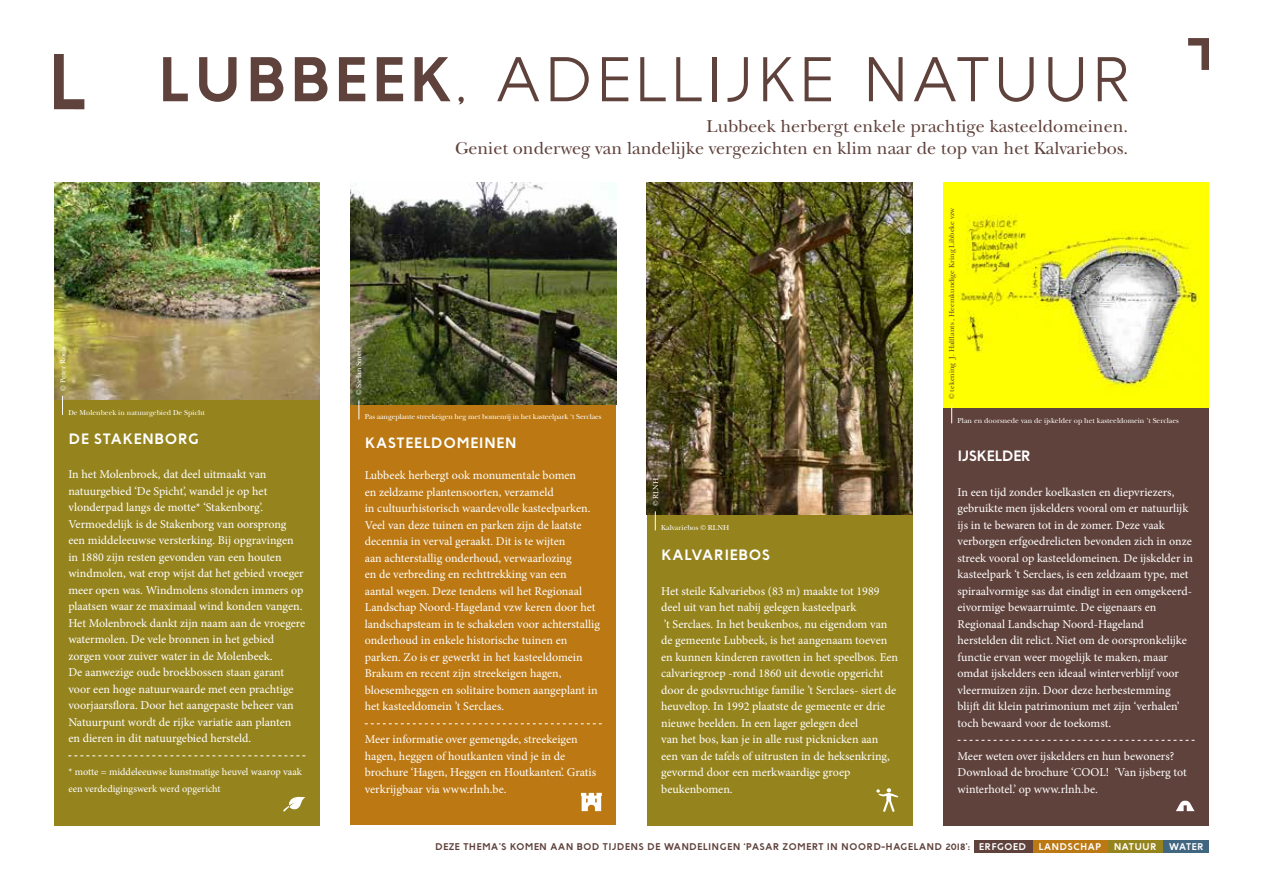
<style>
.page{position:relative;width:1263px;height:893px;background:#fff}
.page>*{position:absolute;margin:0;border:0;box-sizing:border-box;transform-origin:0 0}
.t1{font:500 63px "Baufra";letter-spacing:.03em;color:#60423c}
.t2{font:18px/21.6px "New Baskerville Std";color:#60423c;text-align:right}
.t3{font:700 15px "Baufra";letter-spacing:.01em;color:#fff}
.t4{font:700 15px "Baufra";letter-spacing:-.05em;color:#fff}
.t5{font:12px/16.5px "Minion Pro";color:#fff}
.t6{font:10.2px/16.5px "Minion Pro";color:#fff}
.t7{font:700 9.75px "Baufra";letter-spacing:.01em;color:#60423c}
.t8{font:7.5px "New Baskerville Std";color:#fff}
.t9{font:7.5px "New Baskerville Std";letter-spacing:-.02em;color:#fff}
.t10{font:7.5px "New Baskerville Std";color:#60423c}
.s1{font-weight:700}
.s2{color:#fff}
</style>
<div class="page">
<div style="left:1032px;top:840px;width:76px;height:13px;background:#bb7813"></div>
<div style="left:974px;top:840px;width:58px;height:13px;background:#60423c"></div>
<div style="left:1108px;top:840px;width:55px;height:13px;background:#95841e"></div>
<div style="left:1163px;top:840px;width:46px;height:13px;background:#416680"></div>
<div style="left:54px;top:393px;width:266px;height:432px;background:#95841e"></div>
<svg style="left:68px;top:755px;width:237px;height:1px"></svg>
<img style="left:54px;top:182px;width:266px;height:217px">
<div style="left:350px;top:192px;width:266px;height:633px;background:#bb7813"></div>
<svg style="left:365px;top:723px;width:237px;height:1px"></svg>
<img style="left:350px;top:182px;width:266px;height:222px">
<div style="left:647px;top:361px;width:265px;height:464px;background:#95841e"></div>
<img style="left:647px;top:182px;width:265px;height:333px">
<div style="left:943px;top:361px;width:266px;height:464px;background:#60423c"></div>
<svg style="left:957px;top:740px;width:237px;height:1px"></svg>
<div style="left:943px;top:182px;width:266px;height:226px;background:#ff0"></div>
<img style="left:957px;top:214px;width:243px;height:173px">
<svg style="left:1188px;top:38px;width:21px;height:32px"></svg>
<svg style="left:54px;top:54px;width:30px;height:55px"></svg>
<svg style="left:283px;top:796px;width:22px;height:16px"></svg>
<svg style="left:876px;top:788px;width:22px;height:24px"></svg>
<svg style="left:581px;top:793px;width:21px;height:18px"></svg>
<svg style="left:1176px;top:800px;width:18px;height:11px"></svg>
<svg style="left:62px;top:396px;width:1px;height:19px"></svg>
<svg style="left:358px;top:400px;width:1px;height:19px"></svg>
<svg style="left:951px;top:404px;width:1px;height:19px"></svg>
<svg style="left:655px;top:511px;width:1px;height:19px"></svg>
<h1 class="t1" style="left:157px;top:39px;width:977px"><span class="s1">LUBBEEK</span>, ADELLIJKE NATUUR</h1>
<p class="t8" style="left:59px;top:391px;width:46px;rotate:-90deg">© Peter Roels</p>
<p class="t9" style="left:354px;top:395px;width:49px;rotate:-90deg">© Stefan Smets</p>
<h2 class="t2" style="left:455px;top:116px;width:674px">Lubbeek herbergt enkele prachtige kasteeldomeinen.<br>Geniet onderweg van landelijke vergezichten en klim naar de top van het Kalvariebos.</h2>
<p class="t10" style="left:947px;top:399px;width:193px;rotate:-90deg">© tekening J. Halflants , Heemkundige Kring Libbeke vzw</p>
<p class="t8" style="left:68px;top:408px;width:138px">De Molenbeek in natuurgebied De Spicht</p>
<p class="t3" style="left:68px;top:428px;width:132px">DE STAKENBORG</p>
<p class="t5" style="left:68px;top:466px;width:238px">In het Molenbroek, dat deel uitmaakt van natuurgebied ‘De Spicht’, wandel je op het vlonderpad langs de motte* ‘Stakenborg’.<br>Vermoedelijk is de Stakenborg van oorsprong een middeleeuwse versterking. Bij opgravingen in 1880 zijn resten gevonden van een houten windmolen, wat erop wijst dat het gebied vroeger meer open was. Windmolens stonden immers op plaatsen waar ze maximaal wind konden vangen.<br>Het Molenbroek dankt zijn naam aan de vroegere watermolen. De vele bronnen in het gebied zorgen voor zuiver water in de Molenbeek.<br>De aanwezige oude broekbossen staan garant voor een hoge natuurwaarde met een prachtige voorjaarsflora. Door het aangepaste beheer van Natuurpunt wordt de rijke variatie aan planten en dieren in dit natuurgebied hersteld.</p>
<p class="t6" style="left:68px;top:764px;width:235px">* motte = middeleeuwse kunstmatige heuvel waarop vaak een verdedigingswerk werd opgericht</p>
<p class="t9" style="left:365px;top:413px;width:238px">Pas aangeplante streekeigen heg met bomenrij in het kasteelpark ‘t Serclaes</p>
<p class="t3" style="left:365px;top:432px;width:154px">KASTEELDOMEINEN</p>
<p class="t5" style="left:365px;top:467px;width:237px">Lubbeek herbergt ook monumentale bomen<br>en zeldzame plantensoorten, verzameld<br>in cultuurhistorisch waardevolle kasteelparken.<br>Veel van deze tuinen en parken zijn de laatste decennia in verval geraakt. Dit is te wijten<br>aan achterstallig onderhoud, verwaarlozing<br>en de verbreding en rechttrekking van een<br>aantal wegen. Deze tendens wil het Regionaal Landschap Noord-Hageland vzw keren door het landschapsteam in te schakelen voor achterstallig onderhoud in enkele historische tuinen en parken. Zo is er gewerkt in het kasteeldomein Brakum en recent zijn streekeigen hagen, bloesemheggen en solitaire bomen aangeplant in het kasteeldomein ’t Serclaes.</p>
<p class="t5" style="left:365px;top:731px;width:233px">Meer informatie over gemengde, streekeigen hagen, heggen of houtkanten vind je in de brochure ‘Hagen, Heggen en Houtkanten’. Gratis verkrijgbaar via www.rlnh.be.</p>
<p class="t8" style="left:651px;top:506px;width:30px;rotate:-90deg">© RLNH</p>
<p class="t8" style="left:661px;top:524px;width:70px">Kalvariebos © RLNH</p>
<p class="t3" style="left:661px;top:544px;width:110px">KALVARIEBOS</p>
<p class="t5" style="left:661px;top:583px;width:239px">Het steile Kalvariebos (83 m) maakte tot 1989 deel uit van het nabij gelegen kasteelpark<br>’t Serclaes. In het beukenbos, nu eigendom van de gemeente Lubbeek, is het aangenaam toeven en kunnen kinderen ravotten in het speelbos. Een calvariegroep -rond 1860 uit devotie opgericht door de godsvruchtige familie ’t Serclaes- siert de heuveltop. In 1992 plaatste de gemeente er drie nieuwe beelden. In een lager gelegen deel<br>van het bos, kan je in alle rust picknicken aan<br>een van de tafels of uitrusten in de heksenkring, gevormd door een merkwaardige groep beukenbomen.</p>
<p class="t8" style="left:957px;top:417px;width:223px">Plan en doorsnede van de ijskelder op het kasteeldomein ’t Serclaes</p>
<p class="t4" style="left:958px;top:445px;width:75px">IJSKELDER</p>
<p class="t5" style="left:957px;top:484px;width:237px">In een tijd zonder koelkasten en diepvriezers, gebruikte men ijskelders vooral om er natuurlijk ijs in te bewaren tot in de zomer. Deze vaak verborgen erfgoedrelicten bevonden zich in onze streek vooral op kasteeldomeinen. De ijskelder in kasteelpark ‘t Serclaes, is een zeldzaam type, met spiraalvormige sas dat eindigt in een omgekeerd&shy;eivormige bewaarruimte. De eigenaars en Regionaal Landschap Noord-Hageland herstelden dit relict. Niet om de oorspronkelijke functie ervan weer mogelijk te maken, maar omdat ijskelders een ideaal winterverblijf voor vleermuizen zijn. Door deze herbestemming blijft dit klein patrimonium met zijn ‘verhalen’ toch bewaard voor de toekomst.</p>
<p class="t5" style="left:957px;top:748px;width:231px">Meer weten over ijskelders en hun bewoners?<br>Download de brochure ‘COOL! ‘Van ijsberg tot winterhotel.’ op www.rlnh.be.</p>
<p class="t7" style="left:435px;top:839px;width:770px">DEZE THEMA’S KOMEN AAN BOD TIJDENS DE WANDELINGEN ‘PASAR ZOMERT IN NOORD-HAGELAND 2018’: <span class="s2">ERFGOED LANDSCHAP NATUUR WATER</span></p>
</div>
